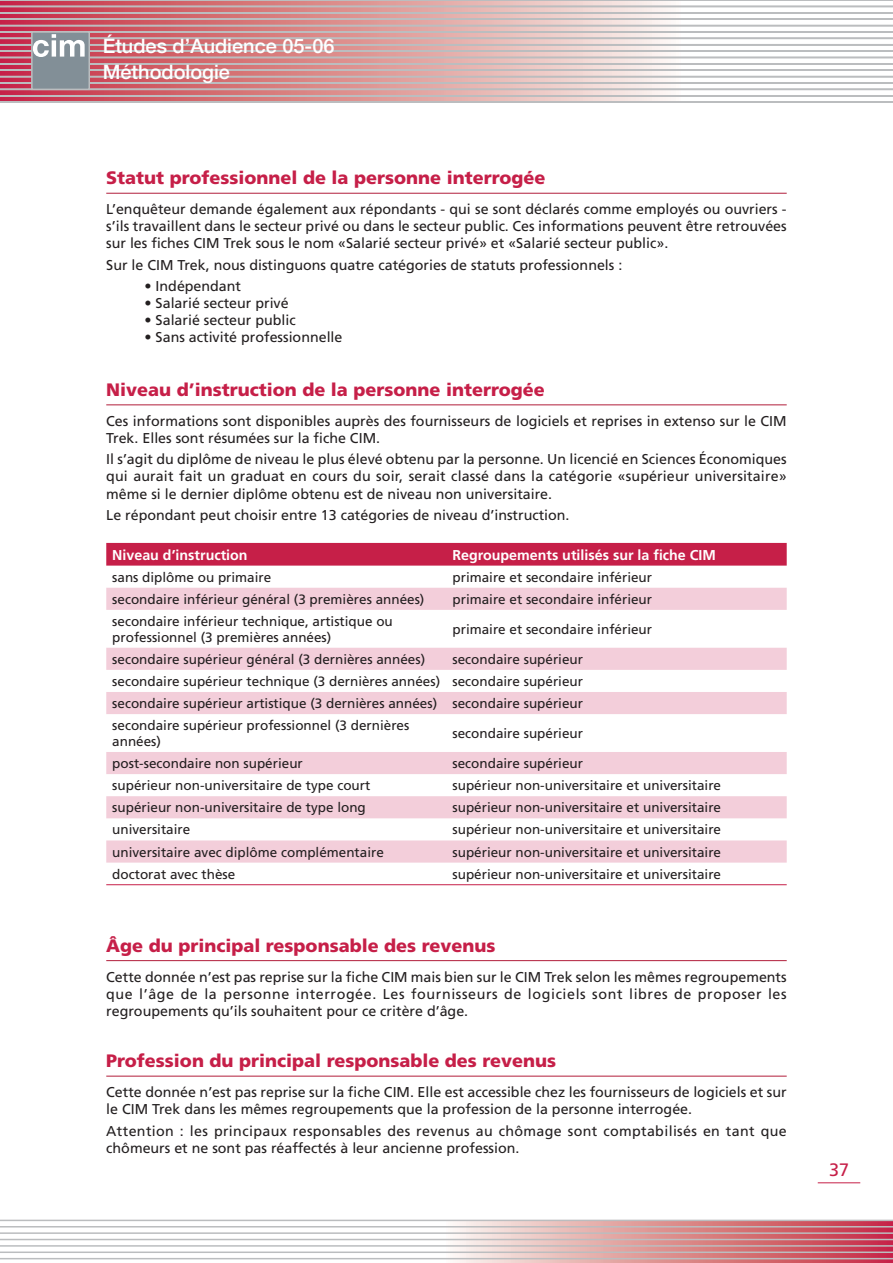
<style>
.page{position:relative;width:893px;height:1263px;background:#fff}
.page>*{position:absolute;margin:0;border:0;box-sizing:border-box;transform-origin:0 0}
.t1{font:500 19.95px/25.5px "Helvetica Neue";color:#fff}
.t2{font:900 18px "Frutiger";color:#c61f48}
.t3{font:18px "Frutiger";color:#c61f48}
.t4{font:14.25px/17.1px "Frutiger";color:#231f20;text-align:justify}
.t5{font:14.25px/17.1px "Frutiger";letter-spacing:.025em;color:#231f20}
.t6{font:700 14.25px "Frutiger";color:#fff}
.t7{font:13.5px/22.2px "Frutiger";color:#231f20}
</style>
<div class="page">
<svg style="left:0;top:1px;width:680px;height:100px;background:#dc9699"></svg>
<svg style="left:446px;top:1221px;width:447px;height:42px;background:#dc9295"></svg>
<hr style="left:0;top:0;width:893px;height:1px;background:#bbbdbf">
<hr style="left:0;top:6px;width:893px;height:1px;background:#bbbdbf">
<hr style="left:0;top:12px;width:893px;height:2px;background:#bbbdbf">
<hr style="left:0;top:18px;width:893px;height:2px;background:#bbbdbf">
<hr style="left:0;top:25px;width:893px;height:1px;background:#bbbdbf">
<hr style="left:0;top:31px;width:893px;height:2px;background:#bbbdbf">
<hr style="left:0;top:38px;width:893px;height:1px;background:#bbbdbf">
<hr style="left:0;top:44px;width:893px;height:1px;background:#bbbdbf">
<hr style="left:0;top:50px;width:893px;height:2px;background:#bbbdbf">
<hr style="left:0;top:57px;width:893px;height:1px;background:#bbbdbf">
<hr style="left:0;top:63px;width:893px;height:2px;background:#bbbdbf">
<hr style="left:0;top:69px;width:893px;height:2px;background:#bbbdbf">
<hr style="left:0;top:76px;width:893px;height:1px;background:#bbbdbf">
<hr style="left:0;top:82px;width:893px;height:2px;background:#bbbdbf">
<hr style="left:0;top:89px;width:893px;height:1px;background:#bbbdbf">
<hr style="left:0;top:95px;width:893px;height:2px;background:#bbbdbf">
<hr style="left:0;top:101px;width:893px;height:2px;background:#bbbdbf">
<hr style="left:0;top:1220px;width:893px;height:1px;background:#bbbdbf">
<hr style="left:0;top:1226px;width:893px;height:2px;background:#bbbdbf">
<hr style="left:0;top:1232px;width:893px;height:2px;background:#bbbdbf">
<hr style="left:0;top:1239px;width:893px;height:1px;background:#bbbdbf">
<hr style="left:0;top:1245px;width:893px;height:2px;background:#bbbdbf">
<hr style="left:0;top:1252px;width:893px;height:1px;background:#bbbdbf">
<hr style="left:0;top:1258px;width:893px;height:1px;background:#bbbdbf">
<div style="left:32px;top:32px;width:57px;height:57px;background:#828f97"></div>
<svg style="left:34px;top:34px;width:51px;height:23px"></svg>
<div style="left:31px;top:31px;width:59px;height:59px;border:2px solid #bbbdbf"></div>
<hr style="left:818px;top:1183px;width:42px;height:1px;background:#c61f48">
<hr style="left:106px;top:193px;width:681px;height:1px;background:#b21e3b">
<hr style="left:106px;top:405px;width:681px;height:1px;background:#b21e3b">
<hr style="left:106px;top:960px;width:681px;height:1px;background:#b21e3b">
<hr style="left:106px;top:1076px;width:681px;height:1px;background:#b21e3b">
<div style="left:106px;top:543px;width:681px;height:23px;background:#c61f48"></div>
<svg style="left:106px;top:588px;width:681px;height:275px"></svg>
<hr style="left:106px;top:884px;width:340px;height:1px;background:#c61f48">
<hr style="left:446px;top:884px;width:341px;height:1px;background:#c61f48">
<h1 class="t1" style="left:103px;top:35px;width:233px">Études d’Audience 05-06<br>Méthodologie</h1>
<p class="t2" style="left:106px;top:171px;width:441px">Statut professionnel de la personne interrogée</p>
<p class="t4" style="left:106px;top:202px;width:682px">L’enquêteur demande également aux répondants - qui se sont déclarés comme employés ou ouvriers - s’ils travaillent dans le secteur privé ou dans le secteur public. Ces informations peuvent être retrouvées sur les fiches CIM Trek sous le nom «Salarié secteur privé» et «Salarié secteur public».</p>
<p class="t4" style="left:106px;top:257px;width:518px">Sur le CIM Trek, nous distinguons quatre catégories de statuts professionnels :</p>
<p class="t4" style="left:145px;top:279px;width:98px">• Indépendant</p>
<p class="t4" style="left:145px;top:296px;width:146px">• Salarié secteur privé</p>
<p class="t4" style="left:145px;top:313px;width:153px">• Salarié secteur public</p>
<p class="t4" style="left:145px;top:330px;width:199px">• Sans activité professionnelle</p>
<p class="t2" style="left:106px;top:383px;width:440px">Niveau d’instruction de la personne interrogée</p>
<p class="t4" style="left:106px;top:414px;width:682px">Ces informations sont disponibles auprès des fournisseurs de logiciels et reprises in extenso sur le CIM<br>Trek. Elles sont résumées sur la fiche CIM.</p>
<p class="t4" style="left:106px;top:452px;width:682px">Il s’agit du diplôme de niveau le plus élevé obtenu par la personne. Un licencié en Sciences Économiques qui aurait fait un graduat en cours du soir, serait classé dans la catégorie «supérieur universitaire» même si le dernier diplôme obtenu est de niveau non universitaire.</p>
<p class="t4" style="left:106px;top:508px;width:465px">Le répondant peut choisir entre 13 catégories de niveau d’instruction.</p>
<p class="t6" style="left:112px;top:549px;width:137px">Niveau d’instruction</p>
<p class="t6" style="left:452px;top:549px;width:265px">Regroupements utilisés sur la fiche CIM</p>
<p class="t7" style="left:112px;top:567px;width:161px">sans diplôme ou primaire</p>
<p class="t7" style="left:452px;top:567px;width:201px">primaire et secondaire inférieur</p>
<p class="t7" style="left:112px;top:589px;width:314px">secondaire inférieur général (3 premières années)</p>
<p class="t7" style="left:452px;top:589px;width:201px">primaire et secondaire inférieur</p>
<p class="t7" style="left:112px;top:614px;width:282px;line-height:15.8px">secondaire inférieur technique, artistique ou professionnel (3 premières années)</p>
<p class="t7" style="left:452px;top:619px;width:201px">primaire et secondaire inférieur</p>
<p class="t7" style="left:112px;top:649px;width:314px">secondaire supérieur général (3 dernières années)</p>
<p class="t7" style="left:112px;top:649px;width:472px;text-align:justify;text-indent:340px">secondaire supérieur secondaire supérieur technique (3 dernières années) secondaire supérieur secondaire supérieur artistique (3 dernières années) secondaire supérieur secondaire supérieur professionnel (3 dernières</p>
<p class="t7" style="left:112px;top:731px;width:50px">années)</p>
<p class="t7" style="left:452px;top:723px;width:132px">secondaire supérieur</p>
<p class="t7" style="left:112px;top:753px;width:192px">post-secondaire non supérieur</p>
<p class="t7" style="left:452px;top:753px;width:132px">secondaire supérieur</p>
<p class="t7" style="left:112px;top:775px;width:260px">supérieur non-universitaire de type court</p>
<p class="t7" style="left:452px;top:775px;width:270px">supérieur non-universitaire et universitaire</p>
<p class="t7" style="left:112px;top:798px;width:255px">supérieur non-universitaire de type long</p>
<p class="t7" style="left:452px;top:798px;width:270px">supérieur non-universitaire et universitaire</p>
<p class="t7" style="left:112px;top:820px;width:80px">universitaire</p>
<p class="t7" style="left:452px;top:820px;width:270px">supérieur non-universitaire et universitaire</p>
<p class="t7" style="left:112px;top:842px;width:273px">universitaire avec diplôme complémentaire</p>
<p class="t7" style="left:452px;top:842px;width:270px">supérieur non-universitaire et universitaire</p>
<p class="t7" style="left:112px;top:864px;width:125px">doctorat avec thèse</p>
<p class="t7" style="left:452px;top:864px;width:270px">supérieur non-universitaire et universitaire</p>
<p class="t2" style="left:106px;top:938px;width:391px">Âge du principal responsable des revenus</p>
<p class="t4" style="left:106px;top:969px;width:682px">Cette donnée n’est pas reprise sur la fiche CIM mais bien sur le CIM Trek selon les mêmes regroupements que l’âge de la personne interrogée. Les fournisseurs de logiciels sont libres de proposer les regroupements qu’ils souhaitent pour ce critère d’âge.</p>
<p class="t2" style="left:106px;top:1054px;width:451px">Profession du principal responsable des revenus</p>
<p class="t4" style="left:106px;top:1085px;width:682px">Cette donnée n’est pas reprise sur la fiche CIM. Elle est accessible chez les fournisseurs de logiciels et sur le CIM Trek dans les mêmes regroupements que la profession de la personne interrogée.</p>
<p class="t5" style="left:106px;top:1123px;width:682px">Attention : les principaux responsables des revenus au chômage sont comptabilisés en tant que chômeurs et ne sont pas réaffectés à leur ancienne profession.</p>
<p class="t3" style="left:829px;top:1163px;width:22px">37</p>
</div>
